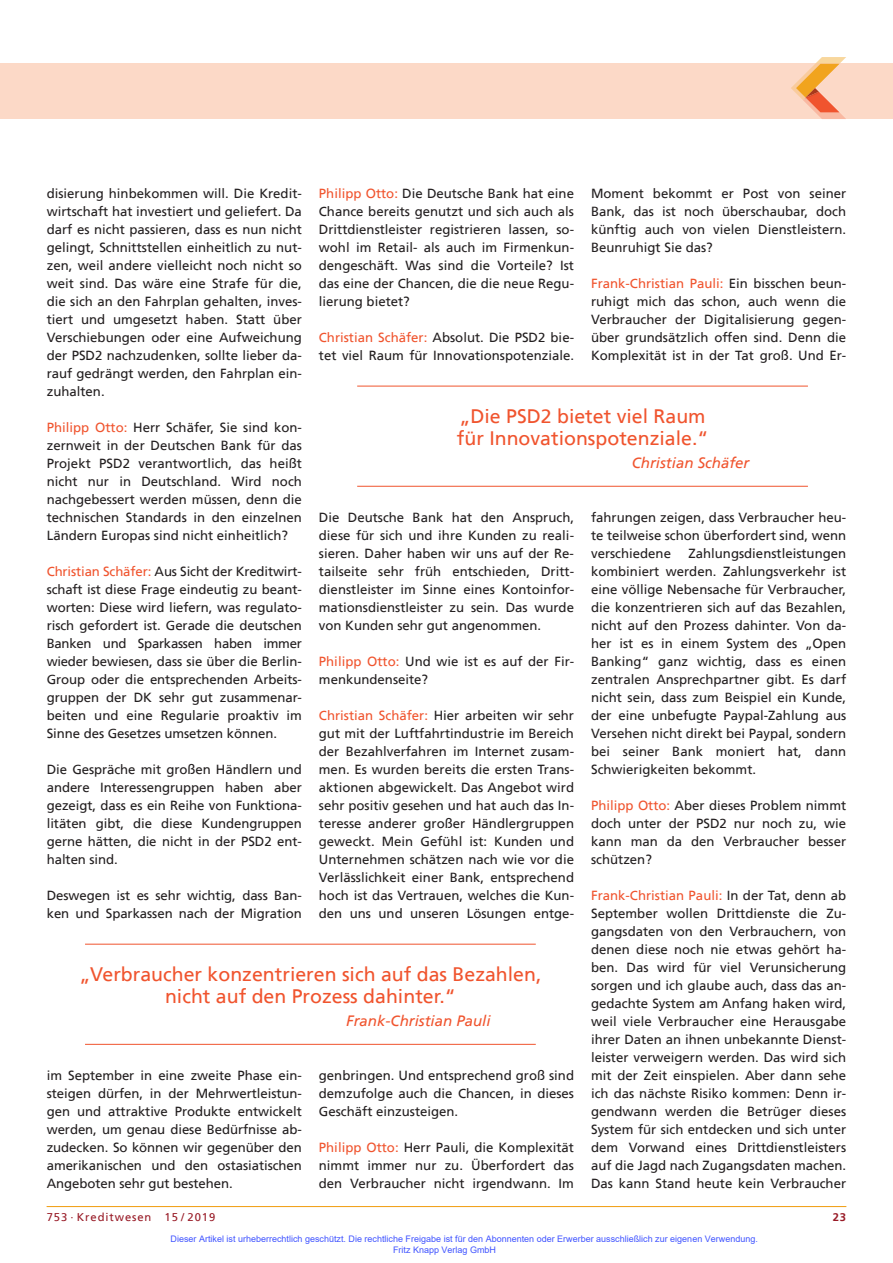
<style>
.page{position:relative;width:893px;height:1263px;background:#fff}
.page>*{position:absolute;margin:0;border:0;box-sizing:border-box;transform-origin:0 0}
.t1{font:19.5px/22.5px "Frutiger";color:#f0542e;text-align:center}
.t2{font:italic 15px "Frutiger";color:#f0542e}
.t3{font:13.2px/18px "Frutiger";color:#231f20;text-align:justify}
.t4{font:11.25px "Frutiger";letter-spacing:.08em;color:#981a26}
.t5{font:700 11.25px "Frutiger";color:#981a26}
.t6{font:9px/10.8px "Arial";color:#4054ff}
.s1{color:#f0542e}
</style>
<div class="page">
<hr style="left:47px;top:1206px;width:799px;height:1px;background:#f1a31e">
<div style="left:0;top:64px;width:893px;height:55px;background:#fcd9c7"></div>
<svg style="left:791px;top:57px;width:55px;height:62px"></svg>
<hr style="left:85px;top:944px;width:451px;height:1px;background:#f0542e">
<hr style="left:85px;top:1044px;width:451px;height:1px;background:#f0542e">
<hr style="left:357px;top:386px;width:451px;height:1px;background:#f0542e">
<hr style="left:357px;top:486px;width:451px;height:1px;background:#f0542e">
<p class="t3" style="left:47px;top:185px;width:257px">disierung hinbekommen will. Die Kredit&shy;wirtschaft hat investiert und geliefert. Da darf es nicht passieren, dass es nun nicht gelingt, Schnittstellen einheitlich zu nut&shy;zen, weil andere vielleicht noch nicht so weit sind. Das wäre eine Strafe für die, die sich an den Fahrplan gehalten, inves&shy;tiert und umgesetzt haben. Statt über Verschiebungen oder eine Aufweichung der PSD2 nachzudenken, sollte lieber da&shy;rauf gedrängt werden, den Fahrplan ein&shy;zuhalten.</p>
<p class="t3" style="left:47px;top:419px;width:257px"><span class="s1">Philipp Otto:</span> Herr Schäfer, Sie sind kon&shy;zernweit in der Deutschen Bank für das Projekt PSD2 verantwortlich, das heißt nicht nur in Deutschland. Wird noch nachgebessert werden müssen, denn die technischen Standards in den einzelnen Ländern Europas sind nicht einheitlich?</p>
<p class="t3" style="left:47px;top:563px;width:257px"><span class="s1">Christian Schäfer:</span> Aus Sicht der Kreditwirt&shy;schaft ist diese Frage eindeutig zu beant&shy;worten: Diese wird liefern, was regulato&shy;risch gefordert ist. Gerade die deutschen Banken und Sparkassen haben immer wieder bewiesen, dass sie über die Berlin-Group oder die entsprechenden Arbeits&shy;gruppen der DK sehr gut zusammenar&shy;beiten und eine Regularie proaktiv im Sinne des Gesetzes umsetzen können.</p>
<p class="t3" style="left:47px;top:761px;width:257px">Die Gespräche mit großen Händlern und andere Interessengruppen haben aber gezeigt, dass es ein Reihe von Funktiona&shy;litäten gibt, die diese Kundengruppen gerne hätten, die nicht in der PSD2 ent&shy;halten sind.</p>
<p class="t3" style="left:47px;top:887px;width:257px">Deswegen ist es sehr wichtig, dass Ban&shy;ken und Sparkassen nach der Migration</p>
<p class="t3" style="left:319px;top:185px;width:257px"><span class="s1">Philipp Otto:</span> Die Deutsche Bank hat eine Chance bereits genutzt und sich auch als Drittdienstleister registrieren lassen, so&shy;wohl im Retail- als auch im Firmenkun&shy;dengeschäft. Was sind die Vorteile? Ist das eine der Chancen, die die neue Regu&shy;lierung bietet?</p>
<p class="t3" style="left:319px;top:329px;width:257px"><span class="s1">Christian Schäfer:</span> Absolut. Die PSD2 bie&shy;tet viel Raum für Innovationspotenziale.</p>
<p class="t3" style="left:591px;top:185px;width:257px">Moment bekommt er Post von seiner Bank, das ist noch überschaubar, doch künftig auch von vielen Dienstleistern.<br>Beunruhigt Sie das?</p>
<p class="t3" style="left:591px;top:275px;width:257px"><span class="s1">Frank-Christian Pauli:</span> Ein bisschen beun&shy;ruhigt mich das schon, auch wenn die Verbraucher der Digitalisierung gegen&shy;über grundsätzlich offen sind. Denn die Komplexität ist in der Tat groß. Und Er-</p>
<h1 class="t1" style="left:457px;top:406px;width:253px;text-align:left">„Die PSD2 bietet viel Raum für Innovationspotenziale.“</h1>
<p class="t2" style="left:632px;top:455px;width:119px">Christian Schäfer</p>
<p class="t3" style="left:591px;top:509px;width:257px">fahrungen zeigen, dass Verbraucher heu&shy;te teilweise schon überfordert sind, wenn verschiedene</p>
<p class="t3" style="left:319px;top:509px;width:257px">Die Deutsche Bank hat den Anspruch, diese für sich und ihre Kunden zu reali&shy;sieren. Daher haben wir uns auf der Re&shy;tailseite sehr früh entschieden, Dritt&shy;dienstleister im Sinne eines Kontoinfor&shy;mationsdienstleister zu sein. Das wurde von Kunden sehr gut angenommen.</p>
<p class="t3" style="left:319px;top:653px;width:257px"><span class="s1">Philipp Otto:</span> Und wie ist es auf der Fir&shy;menkundenseite?</p>
<p class="t3" style="left:319px;top:707px;width:257px"><span class="s1">Christian Schäfer:</span> Hier arbeiten wir sehr gut mit der Luftfahrtindustrie im Bereich der Bezahlverfahren im Internet zusam&shy;men. Es wurden bereits die ersten Trans&shy;aktionen abgewickelt. Das Angebot wird sehr positiv gesehen und hat auch das In&shy;teresse anderer großer Händlergruppen geweckt. Mein Gefühl ist: Kunden und Unternehmen schätzen nach wie vor die Verlässlichkeit einer Bank, entsprechend hoch ist das Vertrauen, welches die Kun&shy;den uns und unseren Lösungen entge-</p>
<p class="t3" style="left:591px;top:545px;width:257px;text-indent:97px">Zahlungsdienstleistungen kombiniert werden. Zahlungsverkehr ist eine völlige Nebensache für Verbraucher, die konzentrieren sich auf das Bezahlen, nicht auf den Prozess dahinter. Von da&shy;her ist es in einem System des „Open Banking“ ganz wichtig, dass es einen zentralen Ansprechpartner gibt. Es darf nicht sein, dass zum Beispiel ein Kunde, der eine unbefugte Paypal-Zahlung aus Versehen nicht direkt bei Paypal, sondern bei seiner Bank moniert hat, dann Schwierigkeiten bekommt.</p>
<p class="t3" style="left:591px;top:797px;width:257px"><span class="s1">Philipp Otto:</span> Aber dieses Problem nimmt doch unter der PSD2 nur noch zu, wie kann man da den Verbraucher besser schützen?</p>
<p class="t3" style="left:591px;top:887px;width:257px"><span class="s1">Frank-Christian Pauli:</span> In der Tat, denn ab September wollen Drittdienste die Zu&shy;gangsdaten von den Verbrauchern, von denen diese noch nie etwas gehört ha&shy;ben. Das wird für viel Verunsicherung sorgen und ich glaube auch, dass das an&shy;gedachte System am Anfang haken wird, weil viele Verbraucher eine Herausgabe ihrer Daten an ihnen unbekannte Dienst&shy;leister verweigern werden. Das wird sich mit der Zeit einspielen. Aber dann sehe ich das nächste Risiko kommen: Denn ir&shy;gendwann werden die Betrüger dieses System für sich entdecken und sich unter dem Vorwand eines Drittdienstleisters auf die Jagd nach Zugangsdaten machen.<br>Das kann Stand heute kein Verbraucher</p>
<h1 class="t1" style="left:79px;top:964px;width:464px">„Verbraucher konzentrieren sich auf das Bezahlen, nicht auf den Prozess dahinter.“</h1>
<p class="t2" style="left:346px;top:1013px;width:146px">Frank-Christian Pauli</p>
<p class="t3" style="left:319px;top:1067px;width:257px">genbringen. Und entsprechend groß sind demzufolge auch die Chancen, in dieses Geschäft einzusteigen.</p>
<p class="t3" style="left:319px;top:1139px;width:257px"><span class="s1">Philipp Otto:</span> Herr Pauli, die Komplexität nimmt immer nur zu. Überfordert das den Verbraucher nicht irgendwann. Im</p>
<p class="t3" style="left:47px;top:1067px;width:257px">im September in eine zweite Phase ein&shy;steigen dürfen, in der Mehrwertleistun&shy;gen und attraktive Produkte entwickelt werden, um genau diese Bedürfnisse ab&shy;zudecken. So können wir gegenüber den amerikanischen und den ostasiatischen Angeboten sehr gut bestehen.</p>
<p class="t4" style="left:47px;top:1211px;width:170px">753 · Kreditwesen 15 / 2019</p>
<p class="t5" style="left:833px;top:1211px;width:15px">23</p>
<p class="t6" style="left:393px;top:1233px;width:366px;text-indent:-223px">Dieser Artikel ist urheberrechtlich geschützt. Die rechtliche Freigabe ist für den Abonnenten oder Erwerber ausschließlich zur eigenen Verwendung.<br>Fritz Knapp Verlag GmbH</p>
</div>
